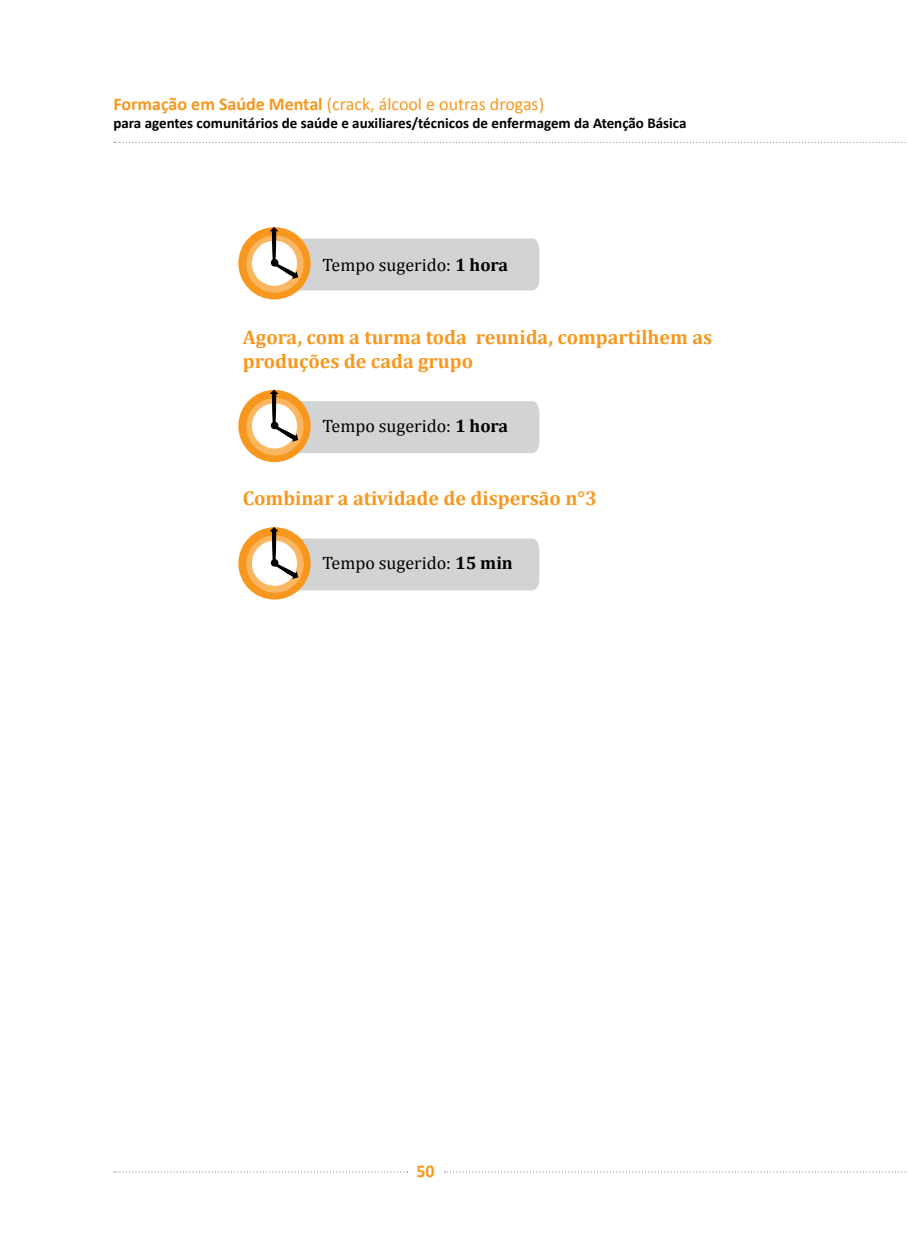
<style>
.page{position:relative;width:908px;height:1248px;background:#fff}
.page>*{position:absolute;margin:0;border:0;box-sizing:border-box;transform-origin:0 0}
.t1{font:700 20px/24px "Cambria";color:#f8971d}
.t2{font:18px "Cambria";color:#000}
.t3{font:18px "Calibri";color:#f8971d}
.t4{font:700 18px "Calibri";color:#f8971d}
.t5{font:700 15px "Calibri";color:#000}
.s1{font-weight:700}
</style>
<div class="page">
<svg style="left:114px;top:1171px;width:293px;height:1px"></svg>
<svg style="left:114px;top:142px;width:794px;height:1px"></svg>
<svg style="left:444px;top:1171px;width:462px;height:1px"></svg>
<div style="left:238px;top:227px;width:72px;height:72px;background:#f8971d;border-radius:50%"></div>
<svg style="left:246px;top:235px;width:57px;height:58px"></svg>
<div style="left:252px;top:241px;width:45px;height:45px;background:#fff;border-radius:50%"></div>
<svg style="left:266px;top:227px;width:273px;height:63px"></svg>
<div style="left:238px;top:390px;width:72px;height:72px;background:#f8971d;border-radius:50%"></div>
<div style="left:246px;top:398px;width:57px;height:57px;background:#fab661;border-radius:50%"></div>
<div style="left:252px;top:403px;width:45px;height:45px;background:#fff;border-radius:50%"></div>
<svg style="left:266px;top:389px;width:273px;height:64px"></svg>
<div style="left:238px;top:527px;width:72px;height:72px;background:#f8971d;border-radius:50%"></div>
<div style="left:246px;top:535px;width:57px;height:57px;background:#fab661;border-radius:50%"></div>
<div style="left:252px;top:540px;width:45px;height:45px;background:#fff;border-radius:50%"></div>
<svg style="left:266px;top:527px;width:273px;height:63px"></svg>
<p class="t3" style="left:113px;top:92px;width:432px"><span class="s1">Formação em Saúde Mental</span> (crack, álcool e outras drogas)</p>
<p class="t5" style="left:113px;top:113px;width:574px">para agentes comunitários de saúde e auxiliares/técnicos de enfermagem da Atenção Básica</p>
<p class="t2" style="left:322px;top:254px;width:187px">Tempo sugerido: <span class="s1">1 hora</span></p>
<p class="t1" style="left:243px;top:324px;width:470px">Agora, com a turma toda reunida, compartilhem as produções de cada grupo</p>
<p class="t2" style="left:322px;top:415px;width:187px">Tempo sugerido: <span class="s1">1 hora</span></p>
<p class="t1" style="left:243px;top:486px;width:355px">Combinar a atividade de dispersão n°3</p>
<p class="t2" style="left:322px;top:552px;width:192px">Tempo sugerido: <span class="s1">15 min</span></p>
<p class="t4" style="left:416px;top:1159px;width:20px">50</p>
</div>
